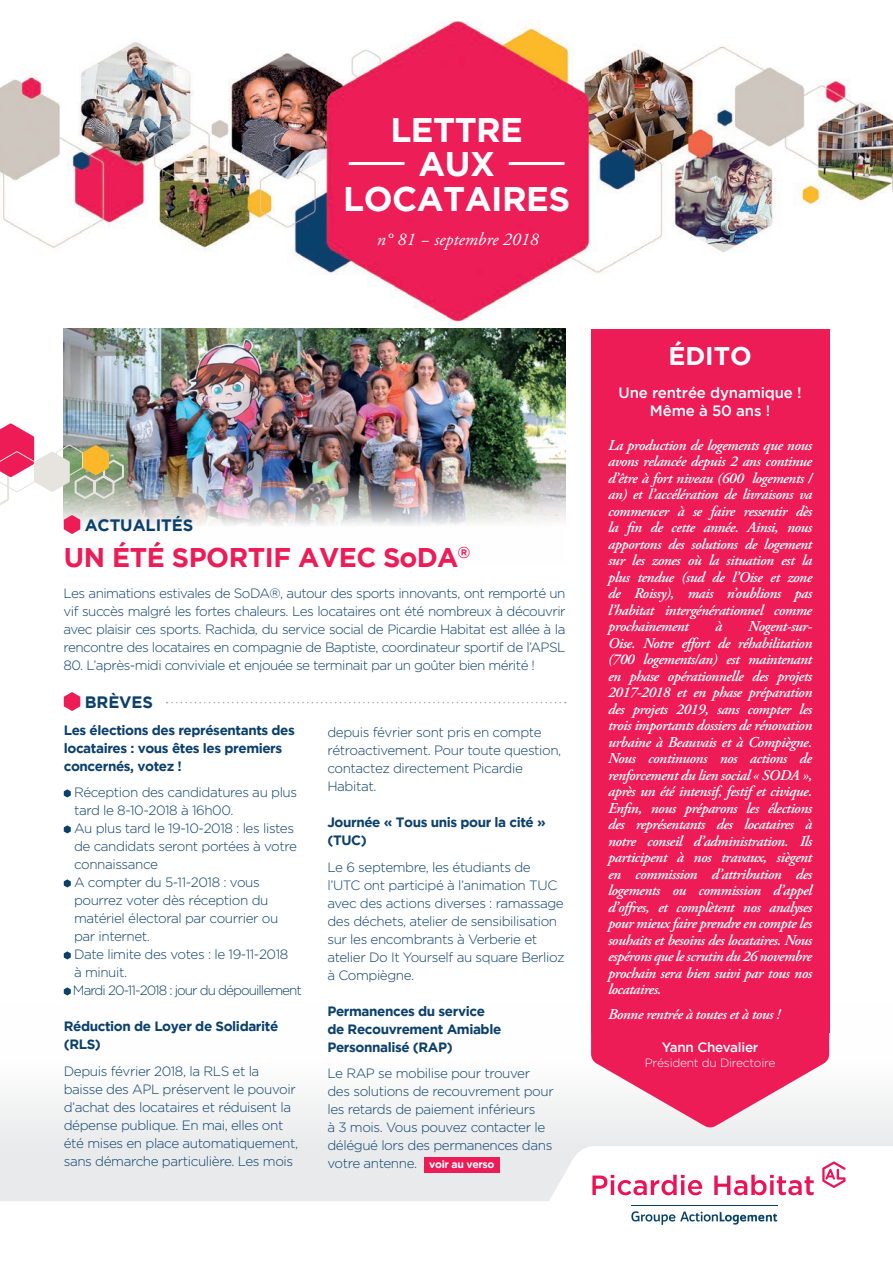
<style>
.page{position:relative;width:893px;height:1263px;background:#fff}
.page>*{position:absolute;margin:0;border:0;box-sizing:border-box;transform-origin:0 0}
.textes_parag{font:700 34.05px/34px "Gotham";letter-spacing:-.015em;color:#fff;text-align:center}
.textes_parag-2{font:700 27px "Gotham";letter-spacing:-.015em;color:#ed1b56}
.t1{font:700 25.5px "Gotham";letter-spacing:-.005em;color:#fff}
.t2{font:italic 18px "Adobe Garamond Pro";color:#fff}
.t3{font:700 16.5px "Gotham";letter-spacing:-.005em;color:#0b406d}
.textes_parag-3{font:italic 600 15px/16.5px "Adobe Garamond Pro";letter-spacing:-.03em;color:#fff;text-align:justify}
.textes_parag-4{font:500 15px/18px "Gotham";letter-spacing:-.01em;color:#fff;text-align:center}
.textes_parag-5{font:300 13.5px/18px "Gotham";letter-spacing:-.03em;color:#0b406d}
.textes_parag-6{font:700 13.5px/18px "Gotham";letter-spacing:-.03em;color:#0b406d}
.textes_parag-7{font:300 13.5px "Gotham";letter-spacing:-.07em;color:#0b406d}
.textes_parag-8{font:500 13.5px "Gotham";letter-spacing:-.02em;color:#fff}
.textes_parag-9{font:300 12px "Gotham";letter-spacing:-.02em;color:#fff}
.textes_parag-10{font:700 10.5px "Gotham";letter-spacing:-.03em;color:#fff}
</style>
<div class="page">
<svg style="left:0;top:1005px;width:893px;height:141px"></svg>
<div style="left:0;top:1146px;width:591px;height:55px;background:#e9eaeb"></div>
<div style="left:577px;top:1158px;width:284px;height:93px;background:#fff"></div>
<svg style="left:592px;top:1161px;width:254px;height:64px"></svg>
<img style="left:127px;top:329px;width:439px;height:196px">
<img style="left:0;top:21px;width:893px;height:301px">
<div style="left:591px;top:329px;width:238px;height:703px;background:#ed1b56"></div>
<svg style="left:591px;top:1032px;width:238px;height:96px;fill:#ed1b56"></svg>
<svg style="left:64px;top:692px;width:16px;height:19px"></svg>
<svg style="left:64px;top:789px;width:7px;height:8px"></svg>
<svg style="left:64px;top:825px;width:7px;height:8px"></svg>
<svg style="left:64px;top:879px;width:7px;height:8px"></svg>
<svg style="left:64px;top:951px;width:7px;height:8px"></svg>
<svg style="left:64px;top:987px;width:7px;height:8px"></svg>
<hr style="left:349px;top:162px;width:55px;height:3px;background:#fff">
<hr style="left:509px;top:162px;width:55px;height:3px;background:#fff">
<svg style="left:167px;top:702px;width:399px;height:1px"></svg>
<img style="left:0;top:328px;width:127px;height:206px">
<div style="left:424px;top:1157px;width:76px;height:16px;background:#ed1b56"></div>
<p class="textes_parag" style="left:390px;top:112px;width:134px">LETTRE</p>
<p class="textes_parag" style="left:343px;top:147px;width:228px">AUX<br>LOCATAIRES</p>
<p class="t3" style="left:85px;top:515px;width:110px">ACTUALITÉS</p>
<p class="t2" style="left:377px;top:228px;width:164px">n° 81 − septembre 2018</p>
<p class="textes_parag-2" style="left:64px;top:542px;width:408px">UN ÉTÉ SPORTIF AVEC SoDA<sup>®</sup></p>
<p class="textes_parag-5" style="left:64px;top:584px;width:503px;text-align:justify">Les animations estivales de SoDA®, autour des sports innovants, ont remporté un vif succès malgré les fortes chaleurs. Les locataires ont été nombreux à découvrir avec plaisir ces sports. Rachida, du service social de Picardie Habitat est allée à la rencontre des locataires en compagnie de Baptiste, coordinateur sportif de l’APSL</p>
<p class="textes_parag-5" style="left:64px;top:656px;width:473px">80. L’après-midi conviviale et enjouée se terminait par un goûter bien mérité !</p>
<p class="t3" style="left:85px;top:692px;width:70px">BRÈVES</p>
<p class="textes_parag-6" style="left:64px;top:721px;width:233px">Les élections des représentants des locataires : vous êtes les premiers concernés, votez !</p>
<p class="textes_parag-5" style="left:74px;top:783px;width:225px">Réception des candidatures au plus tard le 8-10-2018 à 16h00.</p>
<p class="textes_parag-5" style="left:74px;top:819px;width:224px">Au plus tard le 19-10-2018 : les listes de candidats seront portées à votre connaissance</p>
<p class="textes_parag-5" style="left:74px;top:873px;width:206px">A compter du 5-11-2018 : vous pourrez voter dès réception du matériel électoral par courrier ou par internet.</p>
<p class="textes_parag-5" style="left:74px;top:945px;width:216px">Date limite des votes : le 19-11-2018 à minuit.</p>
<p class="textes_parag-7" style="left:73px;top:983px;width:230px">Mardi 20-11-2018 : jour du dépouillement</p>
<p class="textes_parag-6" style="left:64px;top:1017px;width:216px">Réduction de Loyer de Solidarité (RLS)</p>
<p class="textes_parag-5" style="left:64px;top:1062px;width:236px">Depuis février 2018, la RLS et la baisse des APL préservent le pouvoir d’achat des locataires et réduisent la dépense publique. En mai, elles ont été mises en place automatiquement, sans démarche particulière. Les mois</p>
<p class="textes_parag-5" style="left:327px;top:723px;width:235px">depuis février sont pris en compte rétroactivement. Pour toute question, contactez directement Picardie<br>Habitat.</p>
<p class="textes_parag-6" style="left:327px;top:813px;width:220px">Journée « Tous unis pour la cité » (TUC)</p>
<p class="textes_parag-5" style="left:327px;top:858px;width:239px">Le 6 septembre, les étudiants de l’UTC ont participé à l’animation TUC avec des actions diverses : ramassage des déchets, atelier de sensibilisation sur les encombrants à Verberie et atelier Do It Yourself au square Berlioz à Compiègne.</p>
<p class="textes_parag-6" style="left:327px;top:1001px;width:175px">Permanences du service de Recouvrement Amiable<br>Personnalisé (RAP)</p>
<p class="textes_parag-5" style="left:327px;top:1064px;width:228px">Le RAP se mobilise pour trouver des solutions de recouvrement pour les retards de paiement inférieurs<br>à 3 mois. Vous pouvez contacter le délégué lors des permanences dans votre antenne.</p>
<p class="textes_parag-10" style="left:429px;top:1158px;width:67px">voir au verso</p>
<p class="t1" style="left:668px;top:341px;width:85px">ÉDITO</p>
<p class="textes_parag-4" style="left:618px;top:383px;width:185px">Une rentrée dynamique !<br>Même à 50 ans !</p>
<p class="textes_parag-3" style="left:608px;top:437px;width:206px">La production de logements que nous avons relancée depuis 2 ans continue d’être à fort niveau (600 logements / an) et l’accélération de livraisons va commencer à se faire ressentir dès la fin de cette année. Ainsi, nous apportons des solutions de logement sur les zones où la situation est la plus tendue (sud de l’Oise et zone de Roissy), mais n’oublions pas l’habitat intergénérationnel comme prochainement</p>
<p class="textes_parag-3" style="left:715px;top:619px;width:9px">à</p>
<p class="textes_parag-3" style="left:608px;top:619px;width:206px;text-indent:140px">Nogent-sur-Oise. Notre effort de réhabilitation (700 logements/an) est maintenant en phase opérationnelle des projets 2017-2018 et en phase préparation des projets 2019, sans compter les trois importants dossiers de rénovation urbaine à Beauvais et à Compiègne.<br>Nous continuons nos actions de renforcement du lien social « SODA », après un été intensif, festif et civique.<br>Enfin, nous préparons les élections des représentants des locataires à notre conseil d’administration. Ils participent à nos travaux, siègent en commission d’attribution des logements ou commission d’appel d’offres, et complètent nos analyses pour mieux faire prendre en compte les souhaits et besoins des locataires. Nous espérons que le scrutin du 26 novembre prochain sera bien suivi par tous nos locataires.</p>
<p class="textes_parag-3" style="left:608px;top:1007px;width:174px">Bonne rentrée à toutes et à tous !</p>
<p class="textes_parag-8" style="left:662px;top:1040px;width:98px">Yann Chevalier</p>
<p class="textes_parag-9" style="left:645px;top:1057px;width:132px">Président du Directoire</p>
</div>
